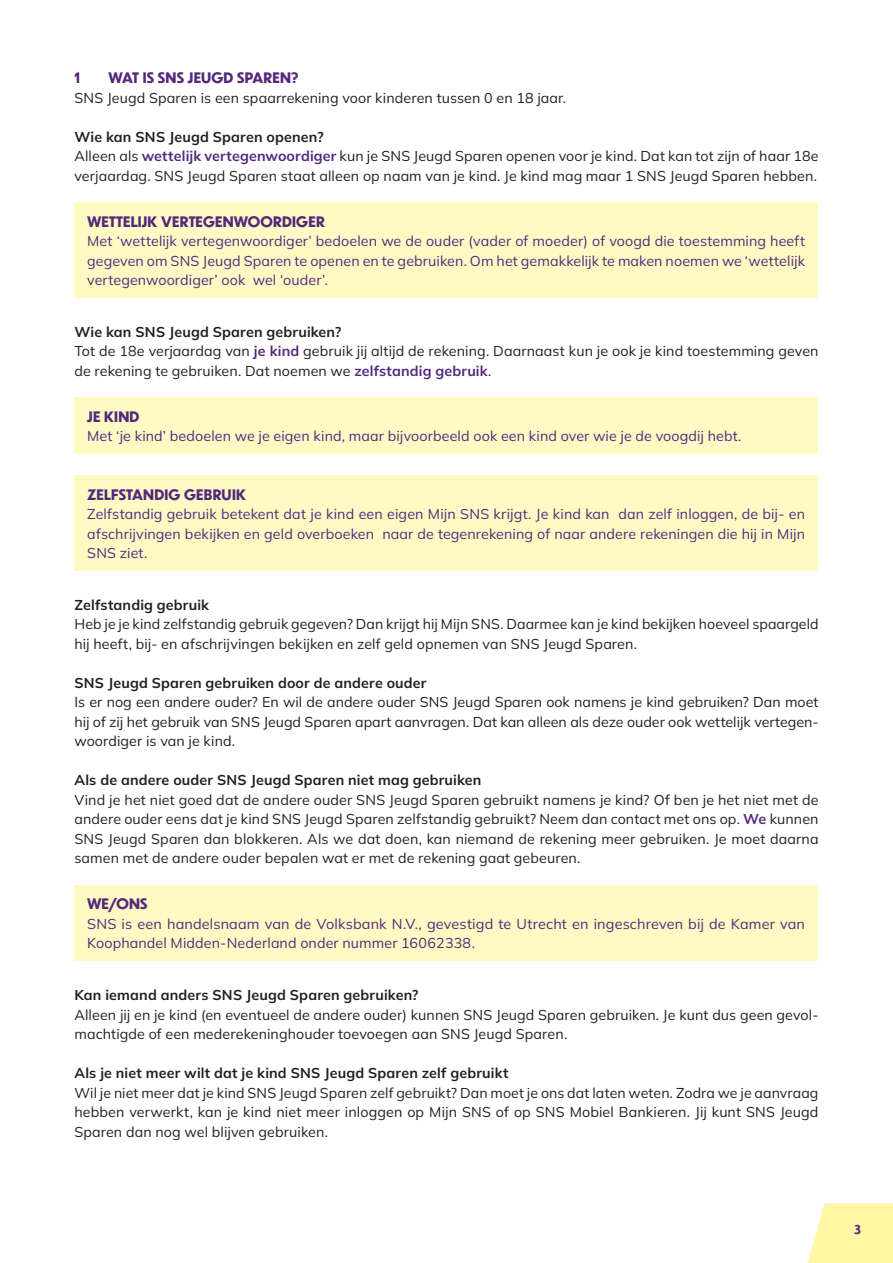
<style>
.page{position:relative;width:893px;height:1263px;background:#fff}
.page>*{position:absolute;margin:0;border:0;box-sizing:border-box;transform-origin:0 0}
.t1{font:14.25px/19.5px "Mulish";letter-spacing:.01em;color:#231f20}
.t2{font:14.25px/19.5px "Mulish";letter-spacing:.01em;color:#53287d;text-align:justify}
.t3{font:700 14.25px "Mulish";letter-spacing:.01em;color:#231f20}
.t4{font:700 14.25px "SNS Dunbar Tall";letter-spacing:.01em;color:#53287d}
.t5{font:700 12px "SNS Dunbar Tall";color:#53287d}
.s1{font-weight:700}
.s2{font-weight:700;color:#53287d}
</style>
<div class="page">
<svg style="left:808px;top:1203px;width:85px;height:60px;background:#fff7ad"></svg>
<div style="left:74px;top:203px;width:744px;height:95px;background:#fffac4"></div>
<div style="left:74px;top:398px;width:744px;height:56px;background:#fffac4"></div>
<div style="left:74px;top:476px;width:744px;height:95px;background:#fffac4"></div>
<div style="left:74px;top:885px;width:744px;height:76px;background:#fffac4"></div>
<p class="t4" style="left:74px;top:68px;width:7px">1</p>
<p class="t4" style="left:108px;top:68px;width:192px">WAT IS SNS JEUGD SPAREN?</p>
<p class="t1" style="left:74px;top:88px;width:493px">SNS Jeugd Sparen is een spaarrekening voor kinderen tussen 0 en 18 jaar.</p>
<p class="t1" style="left:74px;top:127px;width:746px"><span class="s1">Wie kan SNS Jeugd Sparen openen?<br></span>Alleen als <span class="s2">wettelijk vertegenwoordiger</span> kun je SNS Jeugd Sparen openen voor je kind. Dat kan tot zijn of haar 18e verjaardag. SNS Jeugd Sparen staat alleen op naam van je kind. Je kind mag maar 1 SNS Jeugd Sparen hebben.</p>
<p class="t4" style="left:87px;top:211px;width:239px">WETTELIJK VERTEGENWOORDIGER</p>
<p class="t2" style="left:87px;top:231px;width:719px">Met ‘wettelijk vertegenwoordiger’ bedoelen we de ouder (vader of moeder) of voogd die toestemming heeft gegeven om SNS Jeugd Sparen te openen en te gebruiken. Om het gemakkelijk te maken noemen we ‘wettelijk vertegenwoordiger’ ook wel ‘ouder’.</p>
<p class="t1" style="left:74px;top:322px;width:746px"><span class="s1">Wie kan SNS Jeugd Sparen gebruiken?<br></span>Tot de 18e verjaardag van <span class="s2">je kind</span> gebruik jij altijd de rekening. Daarnaast kun je ook je kind toestemming geven de rekening te gebruiken. Dat noemen we <span class="s2">zelfstandig gebruik</span>.</p>
<p class="t4" style="left:87px;top:406px;width:54px">JE KIND</p>
<p class="t2" style="left:87px;top:426px;width:656px">Met ‘je kind’ bedoelen we je eigen kind, maar bijvoorbeeld ook een kind over wie je de voogdij hebt.</p>
<p class="t4" style="left:87px;top:484px;width:161px">ZELFSTANDIG GEBRUIK</p>
<p class="t2" style="left:87px;top:504px;width:719px">Zelfstandig gebruik betekent dat je kind een eigen Mijn SNS krijgt. Je kind kan dan zelf inloggen, de bij- en afschrijvingen bekijken en geld overboeken naar de tegenrekening of naar andere rekeningen die hij in Mijn SNS ziet.</p>
<p class="t3" style="left:74px;top:595px;width:136px">Zelfstandig gebruik</p>
<p class="t1" style="left:74px;top:614px;width:746px">Heb je je kind zelfstandig gebruik gegeven? Dan krijgt hij Mijn SNS. Daarmee kan je kind bekijken hoeveel spaargeld hij heeft, bij- en afschrijvingen bekijken en zelf geld opnemen van SNS Jeugd Sparen.</p>
<p class="t3" style="left:74px;top:673px;width:354px">SNS Jeugd Sparen gebruiken door de andere ouder</p>
<p class="t1" style="left:74px;top:692px;width:746px;text-align:justify">Is er nog een andere ouder? En wil de andere ouder SNS Jeugd Sparen ook namens je kind gebruiken? Dan moet hij of zij het gebruik van SNS Jeugd Sparen apart aanvragen. Dat kan alleen als deze ouder ook wettelijk vertegen&shy;woordiger is van je kind.</p>
<p class="t3" style="left:74px;top:771px;width:408px">Als de andere ouder SNS Jeugd Sparen niet mag gebruiken</p>
<p class="t1" style="left:74px;top:790px;width:746px;text-align:justify">Vind je het niet goed dat de andere ouder SNS Jeugd Sparen gebruikt namens je kind? Of ben je het niet met de andere ouder eens dat je kind SNS Jeugd Sparen zelfstandig gebruikt? Neem dan contact met ons op. <span class="s2">We</span> kunnen SNS Jeugd Sparen dan blokkeren. Als we dat doen, kan niemand de rekening meer gebruiken. Je moet daarna samen met de andere ouder bepalen wat er met de rekening gaat gebeuren.</p>
<p class="t4" style="left:87px;top:893px;width:62px">WE/ONS</p>
<p class="t2" style="left:87px;top:913px;width:719px">SNS is een handelsnaam van de Volksbank N.V., gevestigd te Utrecht en ingeschreven bij de Kamer van<br>Koophandel Midden-Nederland onder nummer 16062338.</p>
<p class="t3" style="left:74px;top:985px;width:346px">Kan iemand anders SNS Jeugd Sparen gebruiken?</p>
<p class="t1" style="left:74px;top:1004px;width:746px">Alleen jij en je kind (en eventueel de andere ouder) kunnen SNS Jeugd Sparen gebruiken. Je kunt dus geen gevol&shy;machtigde of een mederekeninghouder toevoegen aan SNS Jeugd Sparen.</p>
<p class="t3" style="left:74px;top:1063px;width:436px">Als je niet meer wilt dat je kind SNS Jeugd Sparen zelf gebruikt</p>
<p class="t1" style="left:74px;top:1082px;width:746px;text-align:justify">Wil je niet meer dat je kind SNS Jeugd Sparen zelf gebruikt? Dan moet je ons dat laten weten. Zodra we je aanvraag hebben verwerkt, kan je kind niet meer inloggen op Mijn SNS of op SNS Mobiel Bankieren. Jij kunt SNS Jeugd Sparen dan nog wel blijven gebruiken.</p>
<p class="t5" style="left:855px;top:1221px;width:8px">3</p>
</div>
